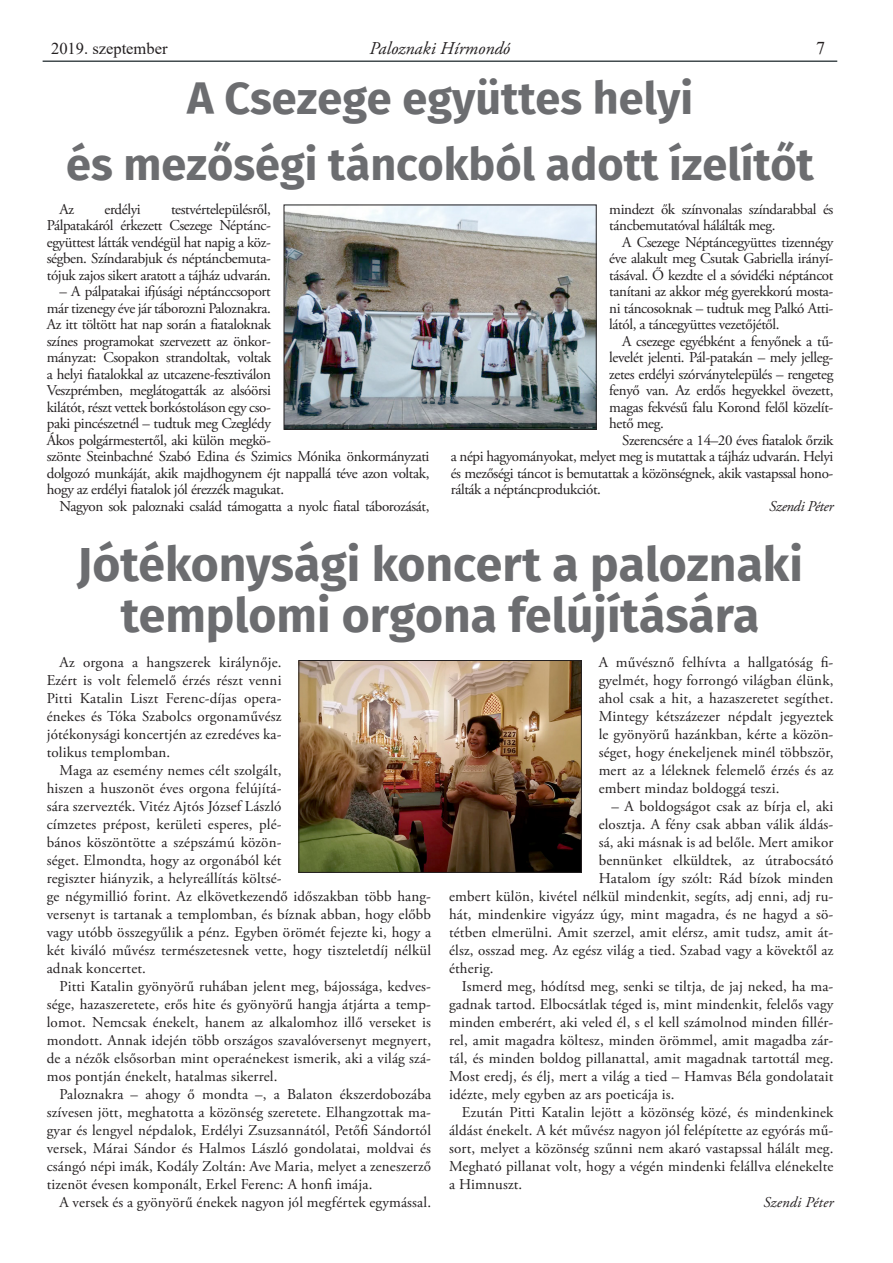
<style>
.page{position:relative;width:893px;height:1263px;background:#fff}
.page>*{position:absolute;margin:0;border:0;box-sizing:border-box;transform-origin:0 0}
.cím_nagy{font:700 48px "Fira Sans";color:#6c6d70}
.cím_nagy-2{font:700 45px "Fira Sans";color:#6c6d70}
.t1{font:italic 18px "Adobe Garamond Pro";color:#231f20}
.t2{font:18px "Times New Roman";color:#231f20}
.t3{font:16.5px "Times New Roman";color:#231f20}
.SZÖVEG{font:15px/18px "Adobe Garamond Pro";letter-spacing:.01em;color:#231f20;text-align:justify}
.SZÖVEG-2{font:15px/16.5px "Adobe Garamond Pro";letter-spacing:-.025em;color:#231f20}
.SZÖVEG-3{font:italic 15px "Adobe Garamond Pro";letter-spacing:-.02em;color:#231f20}
.SZÖVEG-4{font:italic 15px "Adobe Garamond Pro";letter-spacing:.01em;color:#231f20}
</style>
<div class="page">
<hr style="left:43px;top:60px;width:794px;height:2px;background:#424b4e">
<img style="left:286px;top:207px;width:308px;height:221px">
<div style="left:284px;top:205px;width:312px;height:225px;border:1px solid #231f20"></div>
<img style="left:301px;top:662px;width:279px;height:209px">
<div style="left:299px;top:660px;width:283px;height:213px;border:1px solid #231f20"></div>
<p class="t3" style="left:51px;top:37px;width:118px">2019. szeptember</p>
<p class="t1" style="left:370px;top:37px;width:142px">Paloznaki Hírmondó</p>
<p class="t2" style="left:816px;top:35px;width:10px">7</p>
<p class="cím_nagy-2" style="left:187px;top:61px;width:507px">A Csezege együttes helyi</p>
<p class="cím_nagy-2" style="left:66px;top:127px;width:749px">és mezőségi táncokból adott ízelítőt</p>
<p class="SZÖVEG" style="left:60px;top:201px;width:16px">Az</p>
<p class="SZÖVEG-2" style="left:105px;top:201px;width:38px">erdélyi</p>
<p class="SZÖVEG" style="left:47px;top:201px;width:226px;line-height:16.5px;text-indent:124px">testvértelepülésről, Pálpatakáról érkezett Csezege Néptánc&shy;együttest látták vendégül hat napig a köz&shy;ségben. Színdarabjuk és néptáncbemuta&shy;tójuk zajos sikert aratott a tájház udvarán.</p>
<p class="SZÖVEG-2" style="left:47px;top:284px;width:384px;text-indent:13px">– A pálpatakai ifjúsági néptánccsoport<br>már tizenegy éve jár táborozni Paloznakra.<br>Az itt töltött hat nap során a fiataloknak<br>színes programokat szervezett az önkor-<br>mányzat: Csopakon strandoltak, voltak<br>a helyi fiatalokkal az utcazene-fesztiválon<br>Veszprémben, meglátogatták az alsóörsi<br>kilátót, részt vettek borkóstoláson egy cso-<br>paki pincészetnél – tudtuk meg Czeglédy<br>Ákos polgármestertől, aki külön megkö-<br>szönte Steinbachné Szabó Edina és Szimics Mónika önkormányzati dolgozó munkáját, akik majdhogynem éjt nappallá téve azon voltak, hogy az erdélyi fiatalok jól érezzék magukat.</p>
<p class="SZÖVEG-2" style="left:60px;top:498px;width:371px">Nagyon sok paloznaki család támogatta a nyolc fiatal táborozását,</p>
<p class="SZÖVEG-2" style="left:609px;top:201px;width:226px">mindezt ők színvonalas színdarabbal és táncbemutatóval hálálták meg.</p>
<p class="SZÖVEG" style="left:609px;top:234px;width:226px;line-height:16.5px;text-indent:13px">A Csezege Néptáncegyüttes tizennégy éve alakult meg Csutak Gabriella irányí&shy;tásával. Ő kezdte el a sóvidéki néptáncot tanítani az akkor még gyerekkorú mosta&shy;ni táncosoknak – tudtuk meg Palkó Atti&shy;lától, a táncegyüttes vezetőjétől.</p>
<p class="SZÖVEG" style="left:609px;top:333px;width:226px;line-height:16.5px;text-indent:13px">A csezege egyébként a fenyőnek a tű&shy;levelét jelenti. Pál-patakán – mely jelleg&shy;zetes erdélyi szórványtelepülés – rengeteg fenyő van. Az erdős hegyekkel övezett, magas fekvésű falu Korond felől közelít&shy;hető meg.</p>
<p class="SZÖVEG" style="left:451px;top:432px;width:384px;line-height:16.5px;text-indent:171px">Szerencsére a 14–20 éves fiatalok őrzik a népi hagyományokat, melyet meg is mutattak a tájház udvarán. Helyi és mezőségi táncot is bemutattak a közönségnek, akik vastapssal hono&shy;rálták a néptáncprodukciót.</p>
<p class="SZÖVEG-3" style="left:769px;top:497px;width:66px">Szendi Péter</p>
<p class="cím_nagy" style="left:77px;top:524px;width:727px">Jótékonysági koncert a paloznaki</p>
<p class="cím_nagy" style="left:121px;top:575px;width:640px">templomi orgona felújítására</p>
<p class="SZÖVEG" style="left:47px;top:653px;width:236px;text-indent:13px">Az orgona a hangszerek királynője.<br>Ezért is volt felemelő érzés részt venni Pitti Katalin Liszt Ferenc-díjas opera&shy;énekes és Tóka Szabolcs orgonaművész jótékonysági koncertjén az ezredéves ka&shy;tolikus templomban.</p>
<p class="SZÖVEG" style="left:47px;top:761px;width:386px;text-align:left;text-indent:13px">Maga az esemény nemes célt szolgált,<br>hiszen a huszonöt éves orgona felújítá-<br>sára szervezték. Vitéz Ajtós József László<br>címzetes prépost, kerületi esperes, plé-<br>bános köszöntötte a szépszámú közön-<br>séget. Elmondta, hogy az orgonából két<br>regiszter hiányzik, a helyreállítás költsé-<br>ge négymillió forint. Az elkövetkezendő időszakban több hang&shy;versenyt is tartanak a templomban, és bíznak abban, hogy előbb vagy utóbb összegyűlik a pénz. Egyben örömét fejezte ki, hogy a két kiváló művész természetesnek vette, hogy tiszteletdíj nélkül adnak koncertet.</p>
<p class="SZÖVEG" style="left:47px;top:977px;width:386px;text-indent:13px">Pitti Katalin gyönyörű ruhában jelent meg, bájossága, kedves&shy;sége, hazaszeretete, erős hite és gyönyörű hangja átjárta a temp&shy;lomot. Nemcsak énekelt, hanem az alkalomhoz illő verseket is mondott. Annak idején több országos szavalóversenyt megnyert, de a nézők elsősorban mint operaénekest ismerik, aki a világ szá&shy;mos pontján énekelt, hatalmas sikerrel.</p>
<p class="SZÖVEG" style="left:47px;top:1085px;width:386px;text-indent:13px">Paloznakra – ahogy ő mondta –, a Balaton ékszerdobozába szívesen jött, meghatotta a közönség szeretete. Elhangzottak ma&shy;gyar és lengyel népdalok, Erdélyi Zsuzsannától, Petőfi Sándortól versek, Márai Sándor és Halmos László gondolatai, moldvai és csángó népi imák, Kodály Zoltán: Ave Maria, melyet a zeneszerző tizenöt évesen komponált, Erkel Ferenc: A honfi imája.</p>
<p class="SZÖVEG" style="left:60px;top:1193px;width:373px">A versek és a gyönyörű énekek nagyon jól megfértek egymással.</p>
<p class="SZÖVEG" style="left:599px;top:653px;width:236px">A művésznő felhívta a hallgatóság fi&shy;gyelmét, hogy forrongó világban élünk, ahol csak a hit, a hazaszeretet segíthet.<br>Mintegy kétszázezer népdalt jegyeztek le gyönyörű hazánkban, kérte a közön&shy;séget, hogy énekeljenek minél többször, mert az a léleknek felemelő érzés és az embert mindaz boldoggá teszi.</p>
<p class="SZÖVEG" style="left:611px;top:797px;width:224px">– A boldogságot csak az bírja el, aki</p>
<p class="SZÖVEG" style="left:599px;top:815px;width:236px">elosztja. A fény csak abban válik áldás-</p>
<p class="SZÖVEG" style="left:599px;top:833px;width:236px">sá, aki másnak is ad belőle. Mert amikor</p>
<p class="SZÖVEG" style="left:599px;top:851px;width:236px">bennünket elküldtek, az útrabocsátó</p>
<p class="SZÖVEG" style="left:599px;top:869px;width:236px">Hatalom így szólt: Rád bízok minden</p>
<p class="SZÖVEG" style="left:449px;top:887px;width:386px">embert külön, kivétel nélkül mindenkit, segíts, adj enni, adj ru-</p>
<p class="SZÖVEG" style="left:449px;top:905px;width:386px">hát, mindenkire vigyázz úgy, mint magadra, és ne hagyd a sö-</p>
<p class="SZÖVEG" style="left:449px;top:923px;width:386px">tétben elmerülni. Amit szerzel, amit elérsz, amit tudsz, amit át-</p>
<p class="SZÖVEG" style="left:449px;top:941px;width:386px">élsz, osszad meg. Az egész világ a tied. Szabad vagy a kövektől az</p>
<p class="SZÖVEG" style="left:449px;top:959px;width:46px">étherig.</p>
<p class="SZÖVEG" style="left:449px;top:977px;width:386px;text-indent:13px">Ismerd meg, hódítsd meg, senki se tiltja, de jaj neked, ha ma&shy;gadnak tartod. Elbocsátlak téged is, mint mindenkit, felelős vagy minden emberért, aki veled él, s el kell számolnod minden fillér&shy;rel, amit magadra költesz, minden örömmel, amit magadba zár&shy;tál, és minden boldog pillanattal, amit magadnak tartottál meg.<br>Most eredj, és élj, mert a világ a tied – Hamvas Béla gondolatait idézte, mely egyben az ars poeticája is.</p>
<p class="SZÖVEG" style="left:449px;top:1103px;width:386px;text-indent:13px">Ezután Pitti Katalin lejött a közönség közé, és mindenkinek áldást énekelt. A két művész nagyon jól felépítette az egyórás mű&shy;sort, melyet a közönség szűnni nem akaró vastapssal hálált meg.<br>Megható pillanat volt, hogy a végén mindenki felállva elénekelte a Himnuszt.</p>
<p class="SZÖVEG-4" style="left:763px;top:1193px;width:72px">Szendi Péter</p>
</div>
